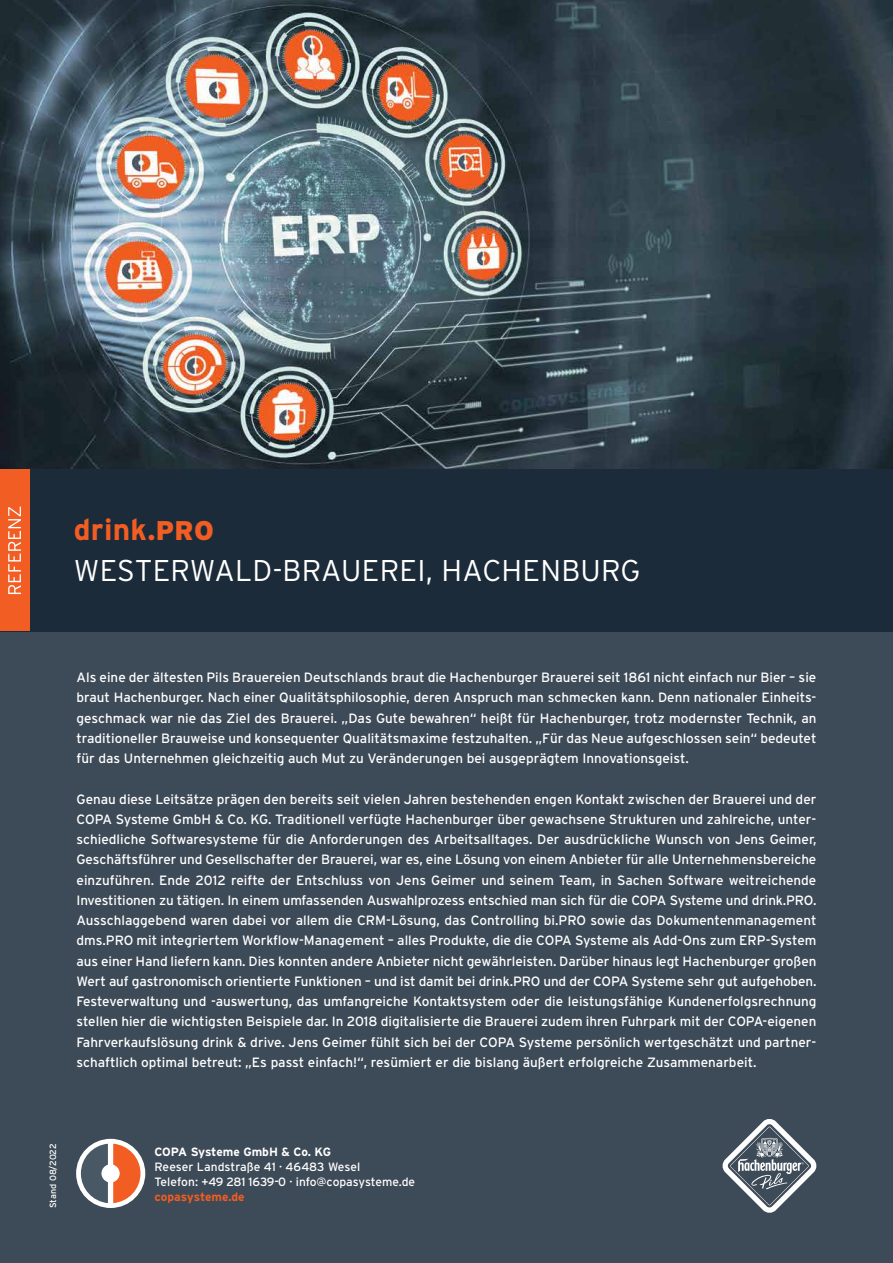
<style>
.page{position:relative;width:893px;height:1263px;background:#3d4a57}
.page>*{position:absolute;margin:0;border:0;box-sizing:border-box;transform-origin:0 0}
.t1{font:300 30px/40.5px "Interstate";letter-spacing:.01em;color:#fff}
.t2{font:13.5px/20.2px "Interstate";color:#fff;text-align:justify}
.t3{font:12px/15px "Interstate";letter-spacing:-.005em;color:#fff}
.t4{font:700 12px "Interstate";letter-spacing:-.015em;color:#fff}
.t5{font:9px "Interstate";letter-spacing:-.01em;color:#fff}
.s1{font-weight:700;color:#f15d22}
.s2{font-weight:900;font-size:27px;color:#f15d22}
.s3{font-size:12.75px}
</style>
<div class="page">
<img style="left:0;top:0;width:893px;height:469px">
<div style="left:29px;top:469px;width:864px;height:162px;background:#1c2b39"></div>
<div style="left:76px;top:1139px;width:69px;height:69px;background:#fff;border-radius:50%"></div>
<svg style="left:81px;top:1144px;width:60px;height:59px"></svg>
<div style="left:0;top:469px;width:29px;height:162px;background:#f15d22"></div>
<svg style="left:8px;top:507px;width:13px;height:87px"></svg>
<svg style="left:722px;top:1119px;width:94px;height:94px"></svg>
<h1 class="t1" style="left:74px;top:509px;width:568px"><span class="s1">drink.</span><span class="s2">PRO<br></span>WESTERWALD-BRAUEREI, HACHENBURG</h1>
<p class="t2" style="left:77px;top:667px;width:741px">Als eine der ältesten Pils Brauereien Deutschlands braut die Hachenburger Brauerei seit 1861 nicht einfach nur Bier – sie braut Hachenburger. Nach einer Qualitätsphilosophie, deren Anspruch man schmecken kann. Denn nationaler Einheits&shy;geschmack war nie das Ziel des Brauerei. „Das Gute bewahren“ heißt für Hachenburger, trotz modernster Technik, an traditioneller Brauweise und konsequenter Qualitätsmaxime festzuhalten. „Für das Neue aufgeschlossen sein“ bedeutet für das Unternehmen gleichzeitig auch Mut zu Veränderungen bei ausgeprägtem Innovationsgeist.</p>
<p class="t2" style="left:77px;top:788px;width:741px">Genau diese Leitsätze prägen den bereits seit vielen Jahren bestehenden engen Kontakt zwischen der Brauerei und der COPA Systeme GmbH &amp; Co. KG. Traditionell verfügte Hachenburger über gewachsene Strukturen und zahlreiche, unter&shy;schiedliche Softwaresysteme für die Anforderungen des Arbeitsalltages. Der ausdrückliche Wunsch von Jens Geimer, Geschäftsführer und Gesellschafter der Brauerei, war es, eine Lösung von einem Anbieter für alle Unternehmensbereiche einzuführen. Ende 2012 reifte der Entschluss von Jens Geimer und seinem Team, in Sachen Software weitreichende Investitionen zu tätigen. In einem umfassenden Auswahlprozess entschied man sich für die COPA Systeme und drink.PRO.<br>Ausschlaggebend waren dabei vor allem die CRM-Lösung, das Controlling bi.PRO sowie das Dokumentenmanagement dms.PRO mit integriertem Workflow-Management – alles Produkte, die die COPA Systeme als Add-Ons zum ERP-System aus einer Hand liefern kann. Dies konnten andere Anbieter nicht gewährleisten. Darüber hinaus legt Hachenburger großen Wert auf gastronomisch orientierte Funktionen – und ist damit bei drink.PRO und der COPA Systeme sehr gut aufgehoben.<br>Festeverwaltung und -auswertung, das umfangreiche Kontaktsystem oder die leistungsfähige Kundenerfolgsrechnung stellen hier die wichtigsten Beispiele dar. In 2018 digitalisierte die Brauerei zudem ihren Fuhrpark mit der COPA-eigenen Fahrverkaufslösung drink &amp; drive. Jens Geimer fühlt sich bei der COPA Systeme persönlich wertgeschätzt und partner&shy;schaftlich optimal betreut: „Es passt einfach!“, resümiert er die bislang äußert erfolgreiche Zusammenarbeit.</p>
<p class="t5" style="left:48px;top:1208px;width:67px;rotate:-90deg">Stand 08/2022</p>
<p class="t4" style="left:155px;top:1145px;width:178px">COPA Systeme GmbH &amp; Co. KG</p>
<p class="t3" style="left:155px;top:1159px;width:262px">Reeser Landstraße 41 · 46483 Wesel<br>Telefon: +49 281 1639<span class="s3">-</span>0 · info@copasysteme.de <span class="s1">copasysteme.de</span></p>
</div>
